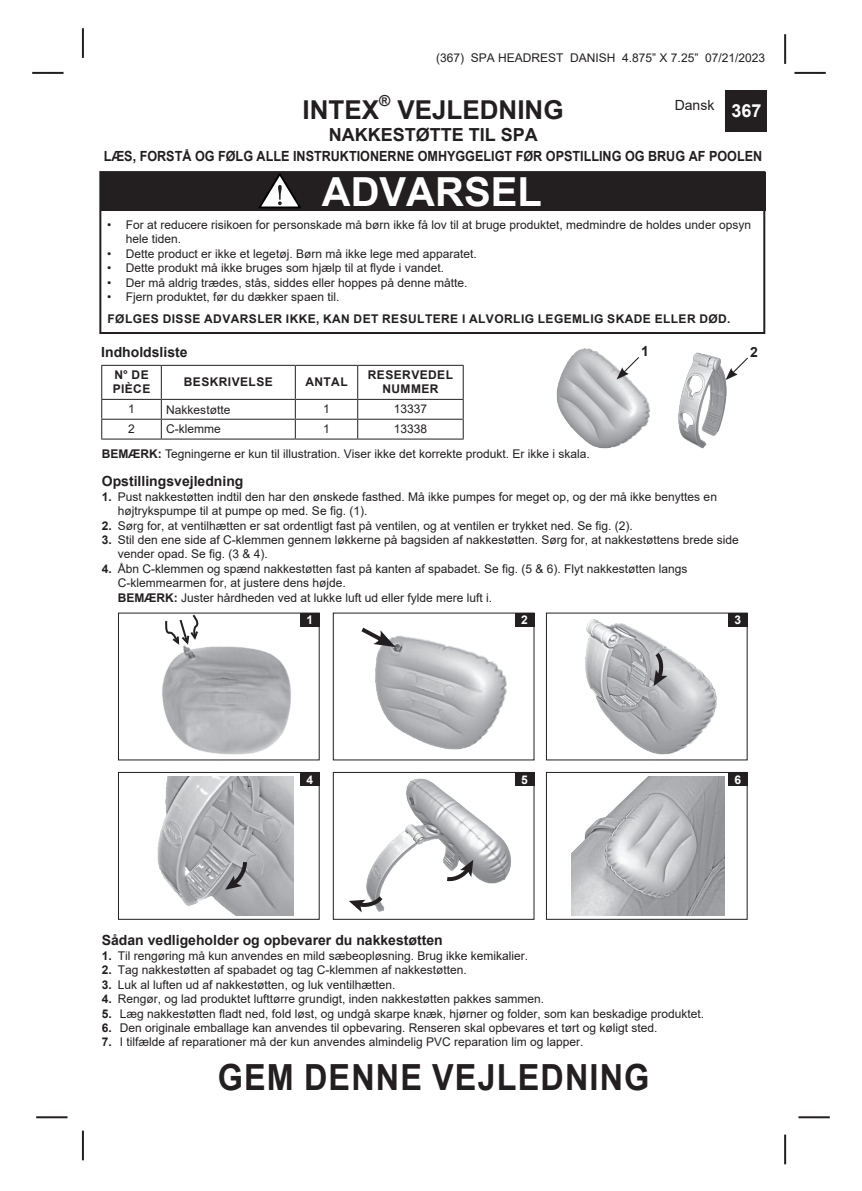
<style>
.page{position:relative;width:862px;height:1191px;background:#fff}
.page>*{position:absolute;margin:0;border:0;box-sizing:border-box;transform-origin:0 0}
.t1{font:700 40px "Arial";color:#fff}
.t2{font:700 36px "Arial";letter-spacing:.035em;color:#231f20;scale:.9 1}
.t3{font:700 26px "Arial";color:#231f20}
.t4{font:700 18px "Arial";color:#231f20}
.t5{font:700 18px "Arial";color:#fff}
.t6{font:700 15.2px "Arial";color:#231f20}
.t7{font:700 14px "Arial";color:#231f20}
.t8{font:700 14px "Arial";color:#231f20;scale:.9 1}
.t9{font:14px "Arial";color:#231f20}
.t10{font:12px/14.4px "Arial";color:#231f20}
.t11{font:700 12px/14.4px "Arial";letter-spacing:.035em;color:#231f20}
.t12{font:700 12px "Arial";color:#fff}
.s1{font-weight:700}
</style>
<div class="page">
<hr style="left:32px;top:72px;width:32px;height:2px;background:#231f20">
<hr style="left:36px;top:1116px;width:32px;height:2px;background:#231f20">
<hr style="left:794px;top:72px;width:32px;height:2px;background:#231f20">
<hr style="left:798px;top:1116px;width:32px;height:2px;background:#231f20">
<hr style="left:82px;top:28px;width:2px;height:30px;background:#231f20">
<hr style="left:784px;top:34px;width:2px;height:30px;background:#231f20">
<hr style="left:82px;top:1130px;width:2px;height:30px;background:#231f20">
<hr style="left:784px;top:1134px;width:2px;height:30px;background:#231f20">
<div style="left:725px;top:91px;width:42px;height:41px;background:#231f20"></div>
<div style="left:101px;top:172px;width:664px;height:38px;background:#231f20"></div>
<div style="left:99px;top:171px;width:666px;height:163px;border:2px solid #231f20"></div>
<svg style="left:259px;top:173px;width:42px;height:35px"></svg>
<svg style="left:101px;top:366px;width:363px;height:72px"></svg>
<hr style="left:101px;top:438px;width:60px;height:1px;background:#231f20">
<hr style="left:161px;top:438px;width:134px;height:1px;background:#231f20">
<hr style="left:295px;top:438px;width:63px;height:1px;background:#231f20">
<hr style="left:358px;top:438px;width:106px;height:1px;background:#231f20">
<hr style="left:101px;top:365px;width:60px;height:1px;background:#231f20">
<hr style="left:101px;top:366px;width:1px;height:33px;background:#231f20">
<hr style="left:161px;top:365px;width:134px;height:1px;background:#231f20">
<hr style="left:161px;top:366px;width:1px;height:33px;background:#231f20">
<hr style="left:295px;top:365px;width:63px;height:1px;background:#231f20">
<hr style="left:295px;top:366px;width:1px;height:33px;background:#231f20">
<hr style="left:358px;top:365px;width:106px;height:1px;background:#231f20">
<hr style="left:357px;top:366px;width:1px;height:33px;background:#231f20">
<hr style="left:463px;top:366px;width:1px;height:33px;background:#231f20">
<hr style="left:101px;top:399px;width:60px;height:1px;background:#231f20">
<hr style="left:161px;top:399px;width:134px;height:1px;background:#231f20">
<hr style="left:295px;top:399px;width:63px;height:1px;background:#231f20">
<hr style="left:358px;top:399px;width:106px;height:1px;background:#231f20">
<img style="left:556px;top:348px;width:94px;height:101px">
<img style="left:678px;top:352px;width:49px;height:97px">
<svg style="left:616px;top:356px;width:24px;height:23px"></svg>
<svg style="left:725px;top:356px;width:23px;height:24px"></svg>
<div style="left:118px;top:772px;width:202px;height:147px;border:1px solid #231f20"></div>
<div style="left:333px;top:772px;width:201px;height:147px;border:1px solid #231f20"></div>
<div style="left:546px;top:772px;width:201px;height:147px;border:1px solid #231f20"></div>
<div style="left:300px;top:772px;width:19px;height:14px;background:#231f20"></div>
<div style="left:515px;top:772px;width:19px;height:14px;background:#231f20"></div>
<div style="left:728px;top:772px;width:19px;height:14px;background:#231f20"></div>
<img style="left:366px;top:778px;width:145px;height:114px">
<img style="left:571px;top:776px;width:153px;height:139px">
<img style="left:157px;top:780px;width:136px;height:135px">
<svg style="left:442px;top:858px;width:34px;height:62px"></svg>
<svg style="left:349px;top:892px;width:36px;height:21px"></svg>
<svg style="left:224px;top:858px;width:25px;height:34px"></svg>
<div style="left:118px;top:612px;width:202px;height:148px;border:1px solid #231f20"></div>
<div style="left:300px;top:613px;width:19px;height:13px;background:#231f20"></div>
<div style="left:515px;top:613px;width:19px;height:13px;background:#231f20"></div>
<div style="left:728px;top:613px;width:19px;height:13px;background:#231f20"></div>
<img style="left:139px;top:612px;width:176px;height:168px">
<img style="left:585px;top:619px;width:132px;height:136px">
<img style="left:375px;top:635px;width:132px;height:115px">
<svg style="left:650px;top:648px;width:15px;height:39px"></svg>
<svg style="left:361px;top:627px;width:34px;height:20px"></svg>
<svg style="left:164px;top:613px;width:36px;height:34px"></svg>
<p class="t10" style="left:436px;top:50px;width:330px">(367) SPA HEADREST DANISH 4.875” X 7.25” 07/21/2023</p>
<p class="t3" style="left:302px;top:91px;width:78px">INTEX</p>
<p class="t6" style="left:379px;top:90px;width:13px">®</p>
<p class="t3" style="left:397px;top:91px;width:168px">VEJLEDNING</p>
<p class="t4" style="left:329px;top:122px;width:211px">NAKKESTØTTE TIL SPA</p>
<p class="t9" style="left:674px;top:95px;width:41px">Dansk</p>
<h3 class="t5" style="left:731px;top:98px;width:32px">367</h3>
<p class="t8" style="left:104px;top:146px;width:733px">LÆS, FORSTÅ OG FØLG ALLE INSTRUKTIONERNE OMHYGGELIGT FØR OPSTILLING OG BRUG AF POOLEN</p>
<p class="t1" style="left:322px;top:163px;width:222px">ADVARSEL</p>
<p class="t10" style="left:107px;top:217px;width:645px">• For at reducere risikoen for personskade må børn ikke få lov til at bruge produktet, medmindre de holdes under opsyn</p>
<p class="t10" style="left:126px;top:232px;width:57px">hele tiden.</p>
<p class="t10" style="left:107px;top:246px;width:371px">• Dette product er ikke et legetøj. Børn må ikke lege med apparatet.</p>
<p class="t10" style="left:107px;top:261px;width:338px">• Dette produkt må ikke bruges som hjælp til at flyde i vandet.</p>
<p class="t10" style="left:107px;top:275px;width:362px">• Der må aldrig trædes, stås, siddes eller hoppes på denne måtte.</p>
<p class="t10" style="left:107px;top:289px;width:233px">• Fjern produktet, før du dækker spaen til.</p>
<p class="t11" style="left:107px;top:312px;width:624px">FØLGES DISSE ADVARSLER IKKE, KAN DET RESULTERE I ALVORLIG LEGEMLIG SKADE ELLER DØD.</p>
<p class="t7" style="left:101px;top:342px;width:88px">Indholdsliste</p>
<p class="t11" style="left:113px;top:367px;width:39px">N° DE<br>PIÈCE</p>
<p class="t11" style="left:184px;top:374px;width:90px">BESKRIVELSE</p>
<p class="t11" style="left:305px;top:374px;width:44px">ANTAL</p>
<p class="t11" style="left:368px;top:367px;width:87px;text-align:center">RESERVEDEL<br>NUMMER</p>
<p class="t10" style="left:128px;top:401px;width:8px">1</p>
<p class="t10" style="left:166px;top:402px;width:66px">Nakkestøtte</p>
<p class="t10" style="left:323px;top:401px;width:8px">1</p>
<p class="t10" style="left:394px;top:401px;width:35px">13337</p>
<p class="t10" style="left:128px;top:421px;width:8px">2</p>
<p class="t10" style="left:166px;top:421px;width:56px">C-klemme</p>
<p class="t10" style="left:323px;top:421px;width:8px">1</p>
<p class="t10" style="left:394px;top:421px;width:35px">13338</p>
<p class="t10" style="left:102px;top:447px;width:489px"><span class="s1">BEMÆRK:</span> Tegningerne er kun til illustration. Viser ikke det korrekte produkt. Er ikke i skala.</p>
<p class="t7" style="left:641px;top:341px;width:9px">1</p>
<p class="t7" style="left:750px;top:342px;width:9px">2</p>
<p class="t7" style="left:102px;top:471px;width:143px">Opstillingsvejledning</p>
<p class="t10" style="left:118px;top:489px;width:600px;text-indent:-16px"><span class="s1">1.</span> Pust nakkestøtten indtil den har den ønskede fasthed. Må ikke pumpes for meget op, og der må ikke benyttes en højtrykspumpe til at pumpe op med. Se fig. (1).</p>
<p class="t10" style="left:102px;top:518px;width:532px"><span class="s1">2.</span> Sørg for, at ventilhætten er sat ordentligt fast på ventilen, og at ventilen er trykket ned. Se fig. (2).</p>
<p class="t10" style="left:118px;top:532px;width:622px;text-indent:-16px"><span class="s1">3.</span> Stil den ene side af C-klemmen gennem løkkerne på bagsiden af nakkestøtten. Sørg for, at nakkestøttens brede side vender opad. Se fig. (3 &amp; 4).</p>
<p class="t10" style="left:118px;top:561px;width:571px;text-indent:-16px"><span class="s1">4.</span> Åbn C-klemmen og spænd nakkestøtten fast på kanten af spabadet. Se fig. (5 &amp; 6). Flyt nakkestøtten langs<br>C-klemmearmen for, at justere dens højde.</p>
<p class="t10" style="left:118px;top:590px;width:376px"><span class="s1">BEMÆRK:</span> Juster hårdheden ved at lukke luft ud eller fylde mere luft i.</p>
<p class="t12" style="left:306px;top:611px;width:8px">1</p>
<p class="t12" style="left:521px;top:611px;width:8px">2</p>
<p class="t12" style="left:734px;top:611px;width:8px">3</p>
<p class="t12" style="left:306px;top:771px;width:8px">4</p>
<p class="t12" style="left:521px;top:771px;width:8px">5</p>
<p class="t12" style="left:734px;top:771px;width:8px">6</p>
<p class="t7" style="left:102px;top:930px;width:342px">Sådan vedligeholder og opbevarer du nakkestøtten</p>
<p class="t10" style="left:102px;top:948px;width:428px"><span class="s1">1.</span> Til rengøring må kun anvendes en mild sæbeopløsning. Brug ikke kemikalier.</p>
<p class="t10" style="left:102px;top:962px;width:366px"><span class="s1">2.</span> Tag nakkestøtten af spabadet og tag C-klemmen af nakkestøtten.</p>
<p class="t10" style="left:102px;top:977px;width:295px"><span class="s1">3.</span> Luk al luften ud af nakkestøtten, og luk ventilhætten.</p>
<p class="t10" style="left:102px;top:991px;width:444px"><span class="s1">4.</span> Rengør, og lad produktet lufttørre grundigt, inden nakkestøtten pakkes sammen.</p>
<p class="t10" style="left:102px;top:1006px;width:604px"><span class="s1">5.</span> Læg nakkestøtten fladt ned, fold løst, og undgå skarpe knæk, hjørner og folder, som kan beskadige produktet.</p>
<p class="t10" style="left:102px;top:1020px;width:557px"><span class="s1">6.</span> Den originale emballage kan anvendes til opbevaring. Renseren skal opbevares et tørt og køligt sted.</p>
<p class="t10" style="left:102px;top:1034px;width:483px"><span class="s1">7.</span> I tilfælde af reparationer må der kun anvendes almindelig PVC reparation lim og lapper.</p>
<p class="t2" style="left:218px;top:1051px;width:481px">GEM DENNE VEJLEDNING</p>
</div>
